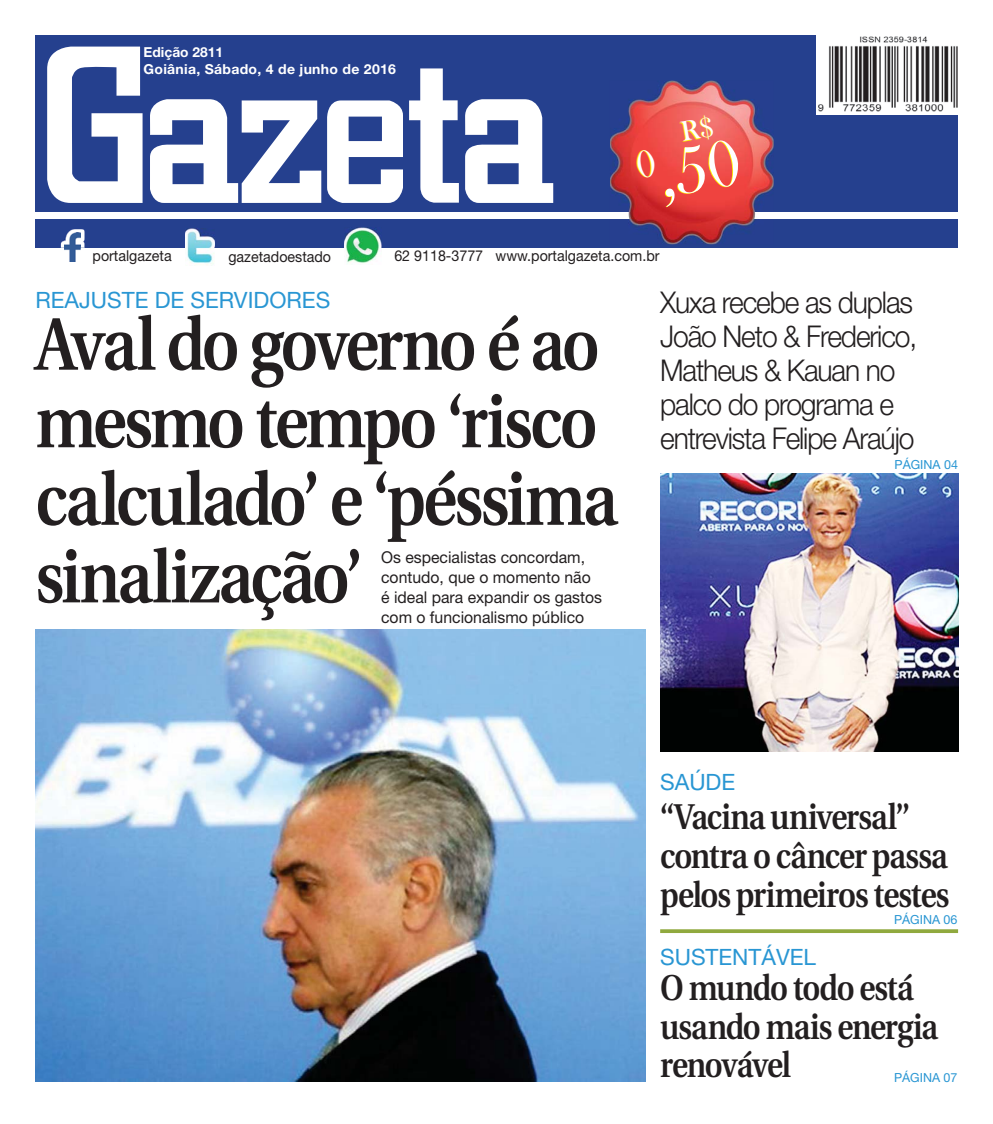
<style>
.page{position:relative;width:993px;height:1124px;background:#fff}
.page>*{position:absolute;margin:0;border:0;box-sizing:border-box;transform-origin:0 0}
.t1{font:600 74.25px/77.5px "Utopia";letter-spacing:-.045em;color:#231f20;scale:.87 1}
.t2{font:68.25px "Bask Old Face";color:#fff}
.t3{font:600 35.75px/38.8px "Utopia";letter-spacing:-.035em;color:#231f20;scale:.86 1}
.t4{font:300 30px/33.8px "Helvetica Neue";letter-spacing:-.04em;color:#231f20;scale:.94 1}
.t5{font:22.5px "Helvetica Neue";color:#2996d3}
.t6{font:16.25px/20px "Helvetica Neue";color:#231f20}
.t7{font:15px "Helvetica Neue";color:#231f20;scale:.95 1}
.t8{font:700 13.75px/16.5px "Helvetica Neue";letter-spacing:.02em;color:#fff}
.t9{font:12.5px "Helvetica Neue";color:#2996d3}
</style>
<div class="page">
<div style="left:35px;top:35px;width:922px;height:212px;background:#25408e"></div>
<svg style="left:47px;top:47px;width:95px;height:156px"></svg>
<svg style="left:465px;top:99px;width:88px;height:104px"></svg>
<svg style="left:150px;top:99px;width:171px;height:104px"></svg>
<svg style="left:327px;top:100px;width:76px;height:103px"></svg>
<svg style="left:409px;top:68px;width:50px;height:135px"></svg>
<div style="left:35px;top:212px;width:922px;height:6px;background:#fff"></div>
<img style="left:61px;top:229px;width:23px;height:21px">
<img style="left:65px;top:233px;width:16px;height:29px">
<img style="left:185px;top:229px;width:29px;height:36px">
<img style="left:344px;top:228px;width:37px;height:35px">
<hr style="left:660px;top:929px;width:297px;height:3px;background:#90a93e">
<img style="left:609px;top:81px;width:164px;height:163px">
<img style="left:609px;top:212px;width:164px;height:6px">
<img style="left:816px;top:35px;width:141px;height:80px">
<img style="left:35px;top:629px;width:610px;height:452px">
<img style="left:660px;top:473px;width:297px;height:278px">
<svg style="left:680px;top:115px;width:34px;height:26px"></svg>
<p class="t8" style="left:144px;top:46px;width:254px">Edição 2811<br>Goiânia, Sábado, 4 de junho de 2016</p>
<h2 class="t2" style="left:633px;top:150px;width:104px;rotate:-10deg"><sup>0</sup>,50</h2>
<p class="t7" style="left:92px;top:250px;width:85px">portalgazeta</p>
<p class="t7" style="left:228px;top:251px;width:110px">gazetadoestado</p>
<p class="t7" style="left:394px;top:250px;width:280px">62 9118-3777 www.portalgazeta.com.br</p>
<h3 class="t5" style="left:35px;top:291px;width:296px">REAJUSTE DE SERVIDORES</h3>
<h1 class="t1" style="left:35px;top:312px;width:671px">Aval do governo é ao mesmo tempo ‘risco calculado’ e ‘péssima sinalização’</h1>
<p class="t6" style="left:381px;top:548px;width:222px">Os especialistas concordam, contudo, que o momento não é ideal para expandir os gastos com o funcionalismo público</p>
<h3 class="t4" style="left:660px;top:289px;width:275px">Xuxa recebe as duplas<br>João Neto &amp; Frederico,<br>Matheus &amp; Kauan no palco do programa e entrevista Felipe Araújo</h3>
<p class="t9" style="left:894px;top:460px;width:65px">PÁGINA 04</p>
<h3 class="t5" style="left:660px;top:773px;width:76px">SAÚDE</h3>
<h3 class="t3" style="left:660px;top:800px;width:338px">“Vacina universal” contra o câncer passa pelos primeiros testes</h3>
<h3 class="t5" style="left:660px;top:948px;width:157px">SUSTENTÁVEL</h3>
<h3 class="t3" style="left:660px;top:971px;width:325px">O mundo todo está usando mais energia renovável</h3>
<p class="t9" style="left:893px;top:915px;width:65px">PÁGINA 06</p>
<p class="t9" style="left:893px;top:1072px;width:65px">PÁGINA 07</p>
</div>
